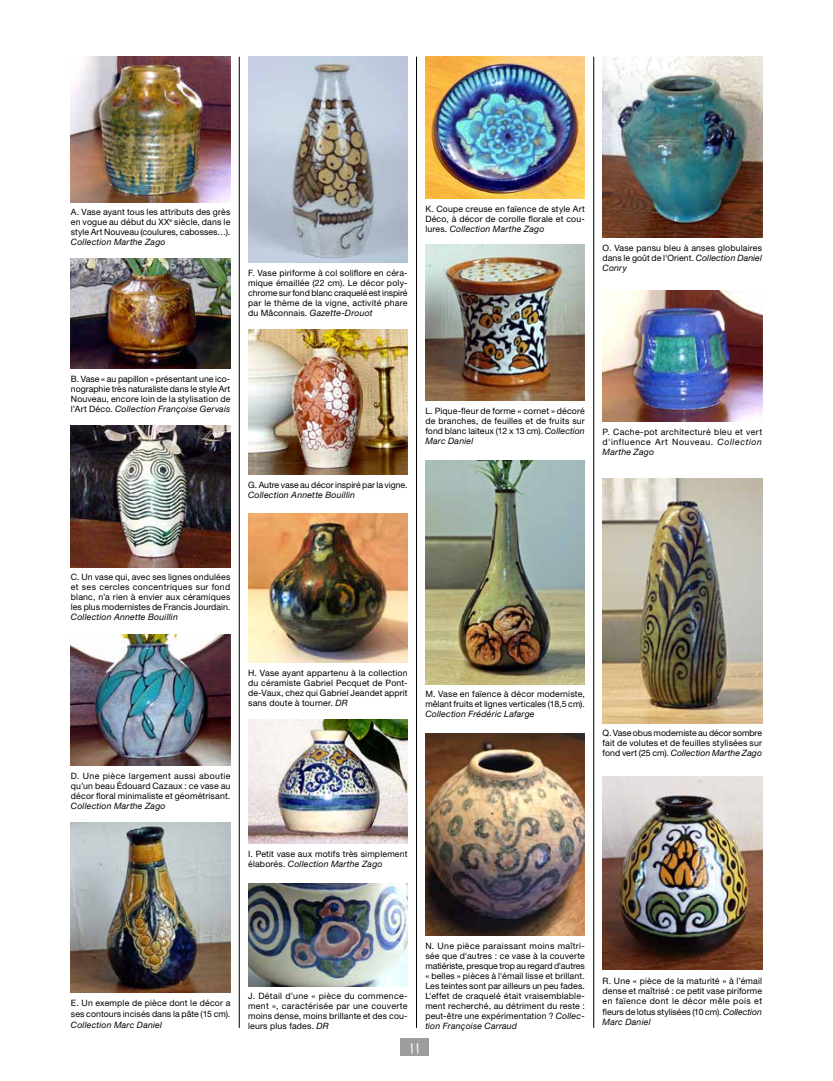
<style>
.page{position:relative;width:833px;height:1081px;background:#fff}
.page>*{position:absolute;margin:0;border:0;box-sizing:border-box;transform-origin:0 0}
.t1{font:15px "Felt Tip Roman";color:#fff}
.t2{font:8.75px/10px "Helvetica Neue LT Std";letter-spacing:.015em;color:#000;text-align:justify}
.t3{font:italic 8.75px "Helvetica Neue LT Std";letter-spacing:.02em;color:#000}
.t4{font:8.75px "Helvetica Neue LT Std";letter-spacing:-.005em;color:#000}
.s1{font-style:italic}
</style>
<div class="page">
<hr style="left:593px;top:57px;width:1px;height:971px;background:#000">
<hr style="left:416px;top:57px;width:1px;height:971px;background:#000">
<hr style="left:239px;top:57px;width:1px;height:971px;background:#000">
<div style="left:400px;top:1038px;width:29px;height:18px;background:#9d9d9c"></div>
<img style="left:71px;top:57px;width:159px;height:145px">
<img style="left:71px;top:259px;width:159px;height:110px">
<img style="left:71px;top:425px;width:159px;height:142px">
<img style="left:71px;top:634px;width:159px;height:131px">
<img style="left:71px;top:822px;width:159px;height:170px">
<img style="left:248px;top:57px;width:159px;height:205px">
<img style="left:248px;top:330px;width:159px;height:145px">
<img style="left:248px;top:514px;width:159px;height:149px">
<img style="left:248px;top:719px;width:159px;height:124px">
<img style="left:248px;top:884px;width:159px;height:102px">
<img style="left:425px;top:57px;width:160px;height:141px">
<img style="left:425px;top:244px;width:160px;height:156px">
<img style="left:425px;top:461px;width:160px;height:223px">
<img style="left:425px;top:733px;width:160px;height:202px">
<img style="left:602px;top:57px;width:160px;height:180px">
<img style="left:602px;top:291px;width:160px;height:131px">
<img style="left:602px;top:478px;width:160px;height:245px">
<img style="left:602px;top:776px;width:160px;height:194px">
<p class="t2" style="left:71px;top:207px;width:161px">A. Vase ayant tous les attributs des grès en vogue au début du XX<sup>e</sup> siècle, dans le style Art Nouveau (coulures, cabosses…).</p>
<p class="t3" style="left:71px;top:237px;width:96px">Collection Marthe Zago</p>
<p class="t2" style="left:248px;top:267px;width:161px">F. Vase piriforme à col soliflore en céra&shy;mique émaillée (22 cm). Le décor poly&shy;chrome sur fond blanc craquelé est inspiré par le thème de la vigne, activité phare du Mâconnais. <span class="s1">Gazette-Drouot</span></p>
<p class="t2" style="left:425px;top:204px;width:161px">K. Coupe creuse en faïence de style Art Déco, à décor de corolle florale et cou&shy;lures. <span class="s1">Collection Marthe Zago</span></p>
<p class="t2" style="left:602px;top:243px;width:161px">O. Vase pansu bleu à anses globulaires dans le goût de l'Orient. <span class="s1">Collection Daniel Conry</span></p>
<p class="t2" style="left:71px;top:374px;width:161px">B. Vase « au papillon » présentant une ico&shy;nographie très naturaliste dans le style Art Nouveau, encore loin de la stylisation de l’Art Déco. <span class="s1">Collection Françoise Gervais</span></p>
<p class="t4" style="left:248px;top:480px;width:161px">G. Autre vase au décor inspiré par la vigne.</p>
<p class="t3" style="left:248px;top:490px;width:108px">Collection Annette Bouillin</p>
<p class="t2" style="left:425px;top:406px;width:161px">L. Pique-fleur de forme « cornet » décoré de branches, de feuilles et de fruits sur fond blanc laiteux (12 x 13 cm). <span class="s1">Collection Marc Daniel</span></p>
<p class="t2" style="left:602px;top:427px;width:161px">P. Cache-pot architecturé bleu et vert d'influence Art Nouveau. <span class="s1">Collection Marthe Zago</span></p>
<p class="t2" style="left:71px;top:572px;width:161px">C. Un vase qui, avec ses lignes ondulées et ses cercles concentriques sur fond blanc, n’a rien à envier aux céramiques les plus modernistes de Francis Jourdain.</p>
<p class="t3" style="left:71px;top:612px;width:108px">Collection Annette Bouillin</p>
<p class="t2" style="left:248px;top:668px;width:161px">H. Vase ayant appartenu à la collection du céramiste Gabriel Pecquet de Pont&shy;de-Vaux, chez qui Gabriel Jeandet apprit sans doute à tourner. <span class="s1">DR</span></p>
<p class="t2" style="left:425px;top:689px;width:161px">M. Vase en faïence à décor moderniste, mêlant fruits et lignes verticales (18,5 cm).</p>
<p class="t3" style="left:425px;top:709px;width:111px">Collection Frédéric Lafarge</p>
<p class="t2" style="left:71px;top:771px;width:161px">D. Une pièce largement aussi aboutie qu’un beau Édouard Cazaux : ce vase au décor floral minimaliste et géométrisant.</p>
<p class="t3" style="left:71px;top:800px;width:96px">Collection Marthe Zago</p>
<p class="t2" style="left:248px;top:848px;width:161px">I. Petit vase aux motifs très simplement élaborés. <span class="s1">Collection Marthe Zago</span></p>
<p class="t2" style="left:602px;top:728px;width:161px">Q. Vase obus moderniste au décor sombre fait de volutes et de feuilles stylisées sur fond vert (25 cm). <span class="s1">Collection Marthe Zago</span></p>
<p class="t2" style="left:71px;top:997px;width:161px;line-height:11.2px">E. Un exemple de pièce dont le décor a ses contours incisés dans la pâte (15 cm).</p>
<p class="t3" style="left:71px;top:1020px;width:93px">Collection Marc Daniel</p>
<p class="t2" style="left:248px;top:990px;width:161px">J. Détail d’une « pièce du commence&shy;ment », caractérisée par une couverte moins dense, moins brillante et des cou&shy;leurs plus fades. <span class="s1">DR</span></p>
<p class="t2" style="left:425px;top:941px;width:161px">N. Une pièce paraissant moins maîtri&shy;sée que d'autres : ce vase à la couverte matiériste, presque trop au regard d'autres « belles » pièces à l'émail lisse et brillant.<br>Les teintes sont par ailleurs un peu fades.<br>L'effet de craquelé était vraisemblable&shy;ment recherché, au détriment du reste : peut-être une expérimentation ? <span class="s1">Collec&shy;tion Françoise Carraud</span></p>
<h1 class="t1" style="left:408px;top:1039px;width:14px">11</h1>
<p class="t2" style="left:602px;top:976px;width:161px">R. Une « pièce de la maturité » à l’émail dense et maîtrisé : ce petit vase piriforme en faïence dont le décor mêle pois et fleurs de lotus stylisées (10 cm). <span class="s1">Collection Marc Daniel</span></p>
</div>
